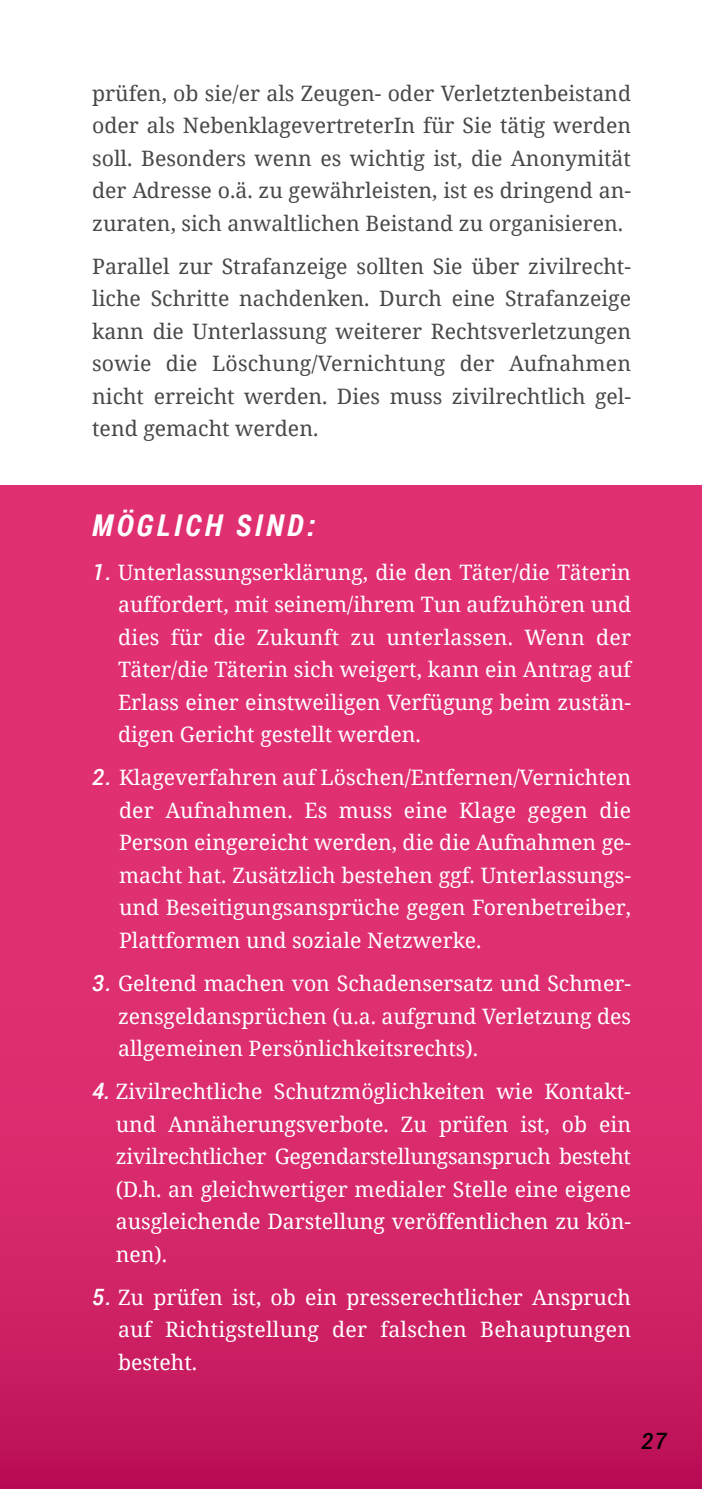
<style>
.page{position:relative;width:702px;height:1489px;background:#fff}
.page>*{position:absolute;margin:0;border:0;box-sizing:border-box;transform-origin:0 0}
.t1{font:italic 700 30px "Roboto Condensed";letter-spacing:.12em;color:#fff}
.t2{font:italic 500 22.5px "Roboto";color:#000}
.t3{font:21.25px/32.5px "Noto Serif";color:#fff;text-align:justify}
.t4{font:21.25px/32.5px "Noto Serif";color:#484847;text-align:justify}
.s1{font-family:"Roboto";font-weight:500;font-style:italic;font-size:22.5px}
</style>
<div class="page">
<div style="left:0;top:485px;width:702px;height:1003px;background:linear-gradient(to bottom,#e83778,#c91d61)"></div>
<p class="t4" style="left:92px;top:76px;width:540px">prüfen, ob sie/er als Zeugen- oder Verletztenbeistand oder als NebenklagevertreterIn für Sie tätig werden soll. Besonders wenn es wichtig ist, die Anonymität der Adresse o.ä. zu gewährleisten, ist es dringend an&shy;zuraten, sich anwaltlichen Beistand zu organisieren.</p>
<p class="t4" style="left:92px;top:249px;width:540px">Parallel zur Strafanzeige sollten Sie über zivilrecht&shy;liche Schritte nachdenken. Durch eine Strafanzeige kann die Unterlassung weiterer Rechtsverletzungen sowie die Löschung/Vernichtung der Aufnahmen nicht erreicht werden. Dies muss zivilrechtlich gel&shy;tend gemacht werden.</p>
<h1 class="t1" style="left:92px;top:505px;width:224px">MÖGLICH SIND:</h1>
<p class="t3" style="left:118px;top:555px;width:514px;text-indent:-26px"><span class="s1">1.</span> Unterlassungserklärung, die den Täter/die Täterin auffordert, mit seinem/ihrem Tun aufzuhören und dies für die Zukunft zu unterlassen. Wenn der Täter/die Täterin sich weigert, kann ein Antrag auf Erlass einer einstweiligen Verfügung beim zustän&shy;digen Gericht gestellt werden.</p>
<p class="t3" style="left:119px;top:760px;width:513px;text-indent:-27px"><span class="s1">2.</span> Klageverfahren auf Löschen/Entfernen/Vernichten der Aufnahmen. Es muss eine Klage gegen die Person eingereicht werden, die die Aufnahmen ge&shy;macht hat. Zusätzlich bestehen ggf. Unterlassungs&shy;und Beseitigungsansprüche gegen Forenbetreiber, Plattformen und soziale Netzwerke.</p>
<p class="t3" style="left:118px;top:966px;width:514px;text-indent:-26px"><span class="s1">3.</span> Geltend machen von Schadensersatz und Schmer&shy;zensgeldansprüchen (u.a. aufgrund Verletzung des allgemeinen Persönlichkeitsrechts).</p>
<p class="t3" style="left:116px;top:1074px;width:516px;text-indent:-24px"><span class="s1">4.</span> Zivilrechtliche Schutzmöglichkeiten wie Kontakt&shy;und Annäherungsverbote. Zu prüfen ist, ob ein zivilrechtlicher Gegendarstellungsanspruch besteht (D.h. an gleichwertiger medialer Stelle eine eigene ausgleichende Darstellung veröffentlichen zu kön&shy;nen).</p>
<p class="t3" style="left:118px;top:1280px;width:514px;text-indent:-26px"><span class="s1">5.</span> Zu prüfen ist, ob ein presserechtlicher Anspruch auf Richtigstellung der falschen Behauptungen besteht.</p>
<p class="t2" style="left:641px;top:1424px;width:27px">27</p>
</div>
